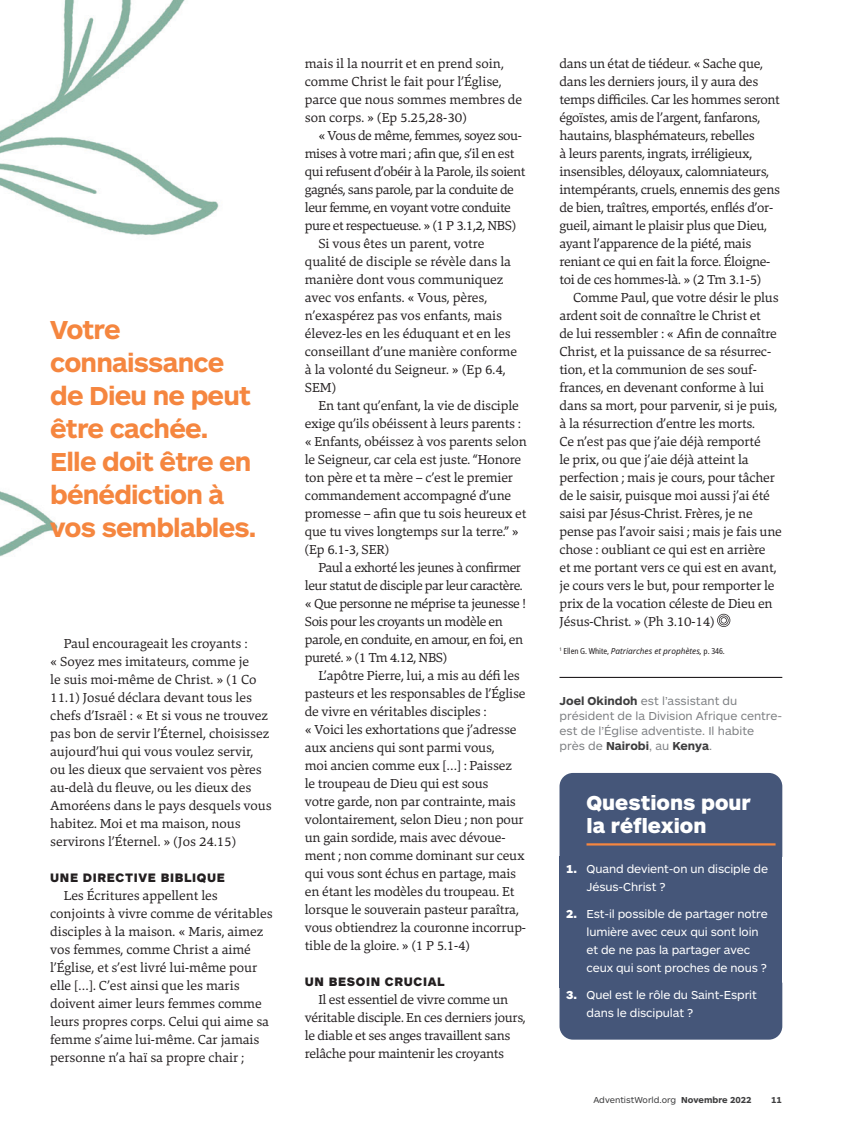
<style>
.page{position:relative;width:864px;height:1134px;background:#fff}
.page>*{position:absolute;margin:0;border:0;box-sizing:border-box;transform-origin:0 0}
.Pull_Quotes{font:700 27px/33px "ARS Maquette Pro";letter-spacing:-.03em;color:#f5863f}
.Prayer_Box_H1{font:900 21px/22.5px "ARS Maquette Pro";color:#fff}
.Main_Body{font:13.5px/18px "Danton";letter-spacing:-.01em;color:#231f20}
.Main_Body-2{font:13.5px/18px "Danton";letter-spacing:-.03em;color:#231f20}
.Subheads{font:900 12.75px "ARS Maquette Pro";letter-spacing:.05em;color:#231f20}
.t1{font:12px/18px "ARS Maquette Pro";letter-spacing:-.01em;color:#fff}
.Author_Bios{font:12px/15px "ARS Maquette Pro";color:#808285}
.t2{font:9px "ARS Maquette Pro";letter-spacing:.035em;color:#3e3e3f}
.t3{font:700 9px "ARS Maquette Pro";color:#3e3e3f}
.Endnotes{font:italic 8.25px "Noto Sans";letter-spacing:-.005em;color:#231f20}
.s1{font-style:normal;font-stretch:condensed}
.s2{font-weight:700;color:#3e3e3f}
.s3{font-weight:900}
.s4{font-weight:700}
</style>
<div class="page">
<img style="left:0;top:0;width:783px;height:1029px">
<hr style="left:560px;top:677px;width:222px;height:1px;background:#231f20">
<div style="left:560px;top:773px;width:222px;height:84px;background:#455679"></div>
<hr style="left:587px;top:843px;width:189px;height:3px;background:#f5863f">
<div style="left:560px;top:857px;width:222px;height:50px;background:#455679"></div>
<div style="left:560px;top:902px;width:222px;height:86px;background:#455679"></div>
<div style="left:560px;top:988px;width:222px;height:52px;background:#455679"></div>
<svg style="left:717px;top:614px;width:13px;height:13px"></svg>
<p class="Pull_Quotes" style="left:50px;top:312px;width:208px">Votre connaissance de Dieu ne peut être cachée.<br>Elle doit être en bénédiction à vos semblables.</p>
<p class="Main_Body" style="left:50px;top:634px;width:223px;text-indent:14px">Paul encourageait les croyants :<br>« Soyez mes imitateurs, comme je<br>le suis moi-même de Christ. » (1 Co 11.1) Josué déclara devant tous les chefs d’Israël : « Et si vous ne trouvez pas bon de servir l’Éternel, choisissez aujourd’hui qui vous voulez servir, ou les dieux que servaient vos pères au-delà du fleuve, ou les dieux des Amoréens dans le pays desquels vous habitez. Moi et ma maison, nous servirons l’Éternel. » (Jos 24.15)</p>
<p class="Subheads" style="left:50px;top:869px;width:176px">UNE DIRECTIVE BIBLIQUE</p>
<p class="Main_Body" style="left:50px;top:886px;width:224px;text-indent:14px">Les Écritures appellent les conjoints à vivre comme de véritables disciples à la maison. « Maris, aimez vos femmes, comme Christ a aimé l’Église, et s’est livré lui-même pour elle […]. C’est ainsi que les maris doivent aimer leurs femmes comme leurs propres corps. Celui qui aime sa femme s’aime lui-même. Car jamais personne n’a haï sa propre chair ;</p>
<p class="Main_Body" style="left:305px;top:54px;width:219px">mais il la nourrit et en prend soin, comme Christ le fait pour l’Église, parce que nous sommes membres de son corps. » (Ep 5.25,28-30)</p>
<p class="Main_Body-2" style="left:305px;top:126px;width:222px;text-indent:14px">« Vous de même, femmes, soyez sou&shy;mises à votre mari ; afin que, s’il en est qui refusent d’obéir à la Parole, ils soient gagnés, sans parole, par la conduite de leur femme, en voyant votre conduite pure et respectueuse. » (1 P 3.1,2, NBS)</p>
<p class="Main_Body" style="left:305px;top:234px;width:214px;text-indent:14px">Si vous êtes un parent, votre qualité de disciple se révèle dans la manière dont vous communiquez avec vos enfants. « Vous, pères, n’exaspérez pas vos enfants, mais élevez-les en les éduquant et en les conseillant d’une manière conforme à la volonté du Seigneur. » (Ep 6.4,<br>SEM)</p>
<p class="Main_Body" style="left:305px;top:396px;width:223px;text-indent:14px">En tant qu’enfant, la vie de disciple exige qu’ils obéissent à leurs parents : « Enfants, obéissez à vos parents selon le Seigneur, car cela est juste. “Honore ton père et ta mère – c’est le premier commandement accompagné d’une promesse – afin que tu sois heureux et que tu vives longtemps sur la terre.” » (Ep 6.1-3, SER)</p>
<p class="Main_Body-2" style="left:305px;top:558px;width:222px;text-indent:14px">Paul a exhorté les jeunes à confirmer leur statut de disciple par leur caractère. « Que personne ne méprise ta jeunesse !<br>Sois pour les croyants un modèle en parole, en conduite, en amour, en foi, en pureté. » (1 Tm 4.12, NBS)</p>
<p class="Main_Body" style="left:305px;top:666px;width:223px;text-indent:14px">L’apôtre Pierre, lui, a mis au défi les pasteurs et les responsables de l’Église de vivre en véritables disciples :<br>« Voici les exhortations que j’adresse aux anciens qui sont parmi vous,<br>moi ancien comme eux […] : Paissez<br>le troupeau de Dieu qui est sous<br>votre garde, non par contrainte, mais volontairement, selon Dieu ; non pour un gain sordide, mais avec dévoue&shy;ment ; non comme dominant sur ceux qui vous sont échus en partage, mais en étant les modèles du troupeau. Et lorsque le souverain pasteur paraîtra, vous obtiendrez la couronne incorrup&shy;tible de la gloire. » (1 P 5.1-4)</p>
<p class="Subheads" style="left:305px;top:973px;width:141px">UN BESOIN CRUCIAL</p>
<p class="Main_Body" style="left:305px;top:990px;width:222px;text-indent:14px">Il est essentiel de vivre comme un véritable disciple. En ces derniers jours, le diable et ses anges travaillent sans relâche pour maintenir les croyants</p>
<p class="Main_Body" style="left:560px;top:54px;width:222px">dans un état de tiédeur. « Sache que, dans les derniers jours, il y aura des temps difficiles. Car les hommes seront égoïstes, amis de l’argent, fanfarons, hautains, blasphémateurs, rebelles<br>à leurs parents, ingrats, irréligieux, insensibles, déloyaux, calomniateurs, intempérants, cruels, ennemis des gens de bien, traîtres, emportés, enflés d’or&shy;gueil, aimant le plaisir plus que Dieu, ayant l’apparence de la piété, mais reniant ce qui en fait la force. Éloigne&shy;toi de ces hommes-là. » (2 Tm 3.1-5)</p>
<p class="Main_Body" style="left:560px;top:288px;width:224px;text-indent:14px">Comme Paul, que votre désir le plus ardent soit de connaître le Christ et<br>de lui ressembler : « Afin de connaître Christ, et la puissance de sa résurrec&shy;tion, et la communion de ses souf&shy;frances, en devenant conforme à lui dans sa mort, pour parvenir, si je puis, à la résurrection d’entre les morts.<br>Ce n’est pas que j’aie déjà remporté<br>le prix, ou que j’aie déjà atteint la perfection ; mais je cours, pour tâcher de le saisir, puisque moi aussi j’ai été saisi par Jésus-Christ. Frères, je ne pense pas l’avoir saisi ; mais je fais une chose : oubliant ce qui est en arrière<br>et me portant vers ce qui est en avant, je cours vers le but, pour remporter le prix de la vocation céleste de Dieu en Jésus-Christ. » (Ph 3.10-14)</p>
<p class="Endnotes" style="left:560px;top:645px;width:167px"><sup>1</sup> <span class="s1">Ellen G. White,</span> Patriarches et prophètes, <span class="s1">p. 346.</span></p>
<p class="Author_Bios" style="left:560px;top:693px;width:224px"><span class="s2">Joel Okindoh</span> est l’assistant du président de la Division Afrique centre&shy;est de l’Église adventiste. Il habite près de <span class="s2">Nairobi</span>, au <span class="s2">Kenya</span>.</p>
<p class="Prayer_Box_H1" style="left:587px;top:790px;width:165px">Questions pour la réflexion</p>
<p class="t1" style="left:587px;top:859px;width:183px;text-indent:-20px"><span class="s3">1.</span> Quand devient-on un disciple de<br>Jésus-Christ ?</p>
<p class="t1" style="left:587px;top:904px;width:183px;text-indent:-20px"><span class="s3">2.</span> Est-il possible de partager notre lumière avec ceux qui sont loin et de ne pas la partager avec ceux qui sont proches de nous ?</p>
<p class="t1" style="left:587px;top:985px;width:172px;text-indent:-20px"><span class="s3">3.</span> Quel est le rôle du Saint-Esprit dans le discipulat ?</p>
<p class="t2" style="left:593px;top:1094px;width:160px">AdventistWorld.org <span class="s4">Novembre 2022</span></p>
<p class="t3" style="left:771px;top:1094px;width:12px">11</p>
</div>
